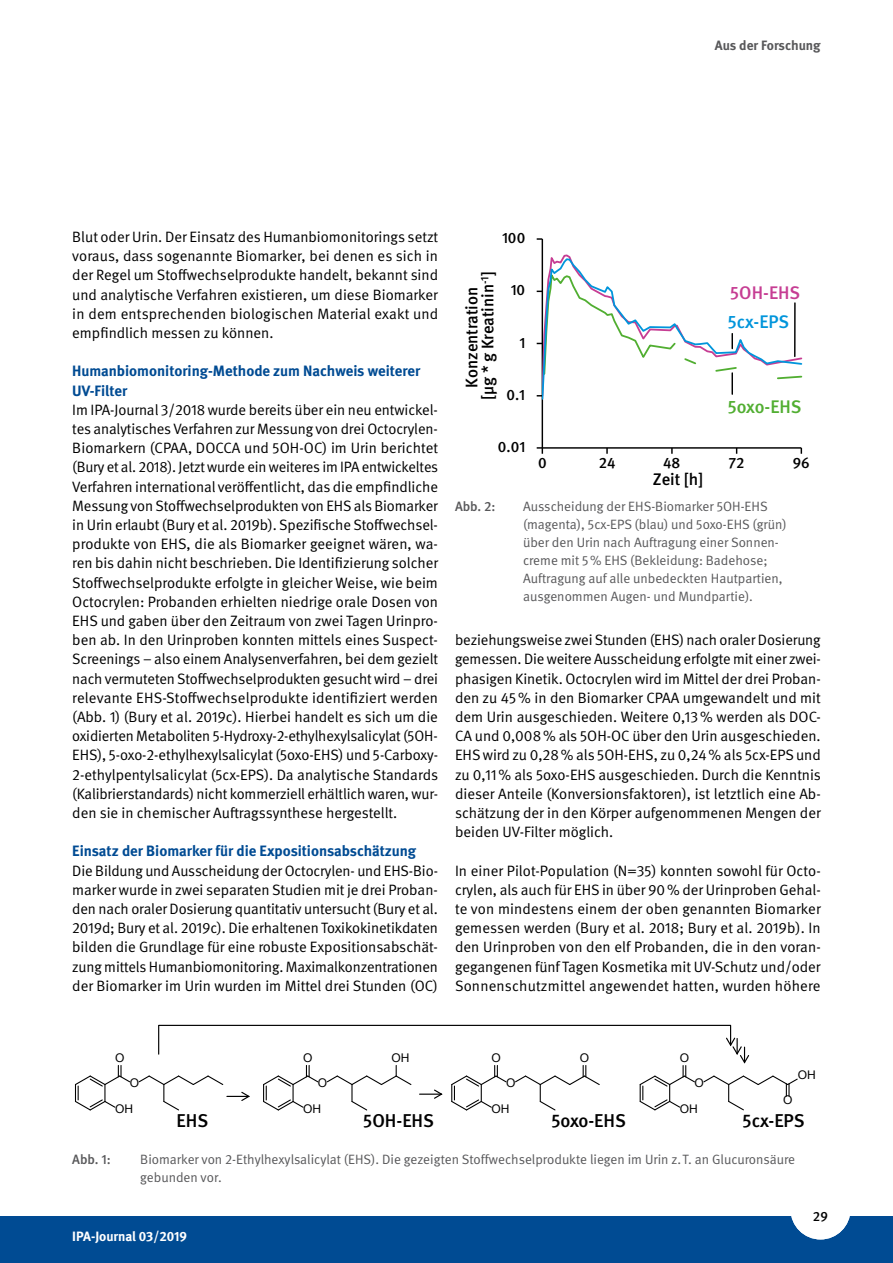
<style>
.page{position:relative;width:893px;height:1263px;background:#fff}
.page>*{position:absolute;margin:0;border:0;box-sizing:border-box;transform-origin:0 0}
.t1{font:500 18.6px "DGUV Meta";letter-spacing:-.005em;color:#000}
.t2{font:500 18.3px/29.1px "DGUV Meta";letter-spacing:.005em;color:#c63d93}
.t3{font:500 18.3px "DGUV Meta";color:#51ae31}
.t4{font:500 16.8px/16px "DGUV Meta";letter-spacing:-.005em;color:#000;text-align:center}
.t5{font:500 15.15px "DGUV Meta";letter-spacing:-.005em;color:#000}
._01_Standardschriftarten_01_Fließtext{font:15px/19.2px "DGUV Meta";color:#000;text-align:justify}
._01_Standardschriftarten_06_Zwischenübers{font:700 15px/19.2px "DGUV Meta";color:#004b93}
.t6{font:13.5px/18px "DGUV Meta";color:#58585a}
.t7{font:700 13.5px "DGUV Meta";letter-spacing:-.005em;color:#fff}
.t8{font:700 13.5px "DGUV Meta";color:#58585a}
.t9{font:500 13.5px "DGUV Meta";letter-spacing:-.005em;color:#58585a}
.t10{font:500 13.5px "DGUV Meta";color:#000}
.t11{font:12px "Arial";color:#000}
.t12{font:11.85px "Arial";color:#000}
.s1{color:#0095db}
</style>
<div class="page">
<div style="left:0;top:1216px;width:893px;height:47px;background:#004b93"></div>
<div style="left:791px;top:1179px;width:59px;height:60px;background:#fff;border-radius:50%"></div>
<svg style="left:74px;top:1065px;width:57px;height:46px"></svg>
<svg style="left:138px;top:1024px;width:660px;height:87px"></svg>
<hr style="left:542px;top:239px;width:1px;height:209px;background:#000">
<hr style="left:542px;top:447px;width:259px;height:2px;background:#000">
<svg style="left:537px;top:447px;width:6px;height:7px"></svg>
<svg style="left:606px;top:448px;width:2px;height:6px"></svg>
<svg style="left:671px;top:448px;width:2px;height:6px"></svg>
<svg style="left:537px;top:252px;width:265px;height:149px"></svg>
<hr style="left:731px;top:373px;width:2px;height:21px;background:#000">
<p class="t8" style="left:715px;top:37px;width:107px">Aus der Forschung</p>
<p class="_01_Standardschriftarten_01_Fließtext" style="left:72px;top:228px;width:367px">Blut oder Urin. Der Einsatz des Humanbiomonitorings setzt voraus, dass sogenannte Biomarker, bei denen es sich in der Regel um Stoffwechselprodukte handelt, bekannt sind und analytische Verfahren existieren, um diese Biomarker in dem entsprechenden biologischen Material exakt und empfindlich messen zu können.</p>
<p class="_01_Standardschriftarten_06_Zwischenübers" style="left:72px;top:362px;width:349px">Humanbiomonitoring-Methode zum Nachweis weiterer<br>UV-Filter</p>
<p class="_01_Standardschriftarten_01_Fließtext" style="left:72px;top:400px;width:367px">Im IPA-Journal 3/2018 wurde bereits über ein neu entwickel&shy;tes analytisches Verfahren zur Messung von drei Octocrylen-Biomarkern (CPAA, DOCCA und 5OH-OC) im Urin berichtet (Bury et al. 2018). Jetzt wurde ein weiteres im IPA entwickeltes Verfahren international veröffentlicht, das die empfindliche Messung von Stoffwechselprodukten von EHS als Biomarker in Urin erlaubt (Bury et al. 2019b). Spezifische Stoffwechsel&shy;produkte von EHS, die als Biomarker geeignet wären, wa&shy;ren bis dahin nicht beschrieben. Die Identifizierung solcher Stoffwechselprodukte erfolgte in gleicher Weise, wie beim Octocrylen: Probanden erhielten niedrige orale Dosen von EHS und gaben über den Zeitraum von zwei Tagen Urinpro&shy;ben ab. In den Urinproben konnten mittels eines Suspect-Screenings – also einem Analysenverfahren, bei dem gezielt nach vermuteten Stoffwechselprodukten gesucht wird – drei relevante EHS-Stoffwechselprodukte identifiziert werden (Abb. 1) (Bury et al. 2019c). Hierbei handelt es sich um die oxidierten Metaboliten 5-Hydroxy-2-ethylhexylsalicylat (5OH-EHS), 5-oxo-2-ethylhexylsalicylat (5oxo-EHS) und 5-Carboxy-2-ethylpentylsalicylat (5cx-EPS). Da analytische Standards (Kalibrierstandards) nicht kommerziell erhältlich waren, wur&shy;den sie in chemischer Auftragssynthese hergestellt.</p>
<p class="_01_Standardschriftarten_06_Zwischenübers" style="left:72px;top:842px;width:345px">Einsatz der Biomarker für die Expositionsabschätzung</p>
<p class="_01_Standardschriftarten_01_Fließtext" style="left:72px;top:861px;width:367px">Die Bildung und Ausscheidung der Octocrylen- und EHS-Bio&shy;marker wurde in zwei separaten Studien mit je drei Proban&shy;den nach oraler Dosierung quantitativ untersucht (Bury et al.<br>2019d; Bury et al. 2019c). Die erhaltenen Toxikokinetikdaten bilden die Grundlage für eine robuste Expositionsabschät&shy;zung mittels Humanbiomonitoring. Maximalkonzentrationen der Biomarker im Urin wurden im Mittel drei Stunden (OC)</p>
<p class="t5" style="left:502px;top:229px;width:25px">100</p>
<p class="t4" style="left:464px;top:400px;width:130px;rotate:-90deg">Konzentration [µg * g Kreatinin<sup>-1</sup>]</p>
<p class="t5" style="left:511px;top:281px;width:16px">10</p>
<p class="t5" style="left:519px;top:334px;width:7px">1</p>
<p class="t5" style="left:507px;top:386px;width:20px">0.1</p>
<p class="t5" style="left:498px;top:438px;width:29px">0.01</p>
<p class="t2" style="left:728px;top:279px;width:74px">5OH-EHS<br><span class="s1">5cx-EPS</span></p>
<p class="t3" style="left:728px;top:396px;width:75px">5oxo-EHS</p>
<p class="t5" style="left:538px;top:454px;width:10px">0</p>
<p class="t5" style="left:599px;top:454px;width:18px">24</p>
<p class="t5" style="left:663px;top:454px;width:19px">48</p>
<p class="t5" style="left:729px;top:454px;width:18px">72</p>
<p class="t5" style="left:793px;top:454px;width:18px">96</p>
<p class="t4" style="left:653px;top:472px;width:52px">Zeit [h]</p>
<p class="t9" style="left:455px;top:498px;width:42px">Abb. 2:</p>
<p class="t6" style="left:523px;top:497px;width:265px">Ausscheidung der EHS-Biomarker 5OH-EHS (magenta), 5cx-EPS (blau) und 5oxo-EHS (grün) über den Urin nach Auftragung einer Sonnen&shy;creme mit 5% EHS (Bekleidung: Badehose; Auftragung auf alle unbedeckten Hautpartien, ausgenommen Augen- und Mundpartie).</p>
<p class="_01_Standardschriftarten_01_Fließtext" style="left:455px;top:631px;width:367px">beziehungsweise zwei Stunden (EHS) nach oraler Dosierung gemessen. Die weitere Ausscheidung erfolgte mit einer zwei&shy;phasigen Kinetik. Octocrylen wird im Mittel der drei Proban&shy;den zu 45% in den Biomarker CPAA umgewandelt und mit dem Urin ausgeschieden. Weitere 0,13% werden als DOC-CA und 0,008% als 5OH-OC über den Urin ausgeschieden.<br>EHS wird zu 0,28% als 5OH-EHS, zu 0,24% als 5cx-EPS und zu 0,11% als 5oxo-EHS ausgeschieden. Durch die Kenntnis dieser Anteile (Konversionsfaktoren), ist letztlich eine Ab&shy;schätzung der in den Körper aufgenommenen Mengen der beiden UV-Filter möglich.</p>
<p class="_01_Standardschriftarten_01_Fließtext" style="left:455px;top:861px;width:367px">In einer Pilot-Population (N=35) konnten sowohl für Octo&shy;crylen, als auch für EHS in über 90% der Urinproben Gehal&shy;te von mindestens einem der oben genannten Biomarker gemessen werden (Bury et al. 2018; Bury et al. 2019b). In den Urinproben von den elf Probanden, die in den voran&shy;gegangenen fünf Tagen Kosmetika mit UV-Schutz und/oder Sonnenschutzmittel angewendet hatten, wurden höhere</p>
<p class="t11" style="left:115px;top:1050px;width:11px">O</p>
<p class="t11" style="left:303px;top:1050px;width:11px">O</p>
<p class="t11" style="left:391px;top:1050px;width:20px">OH</p>
<p class="t11" style="left:491px;top:1050px;width:11px">O</p>
<p class="t11" style="left:580px;top:1050px;width:11px">O</p>
<p class="t12" style="left:680px;top:1050px;width:11px">O</p>
<p class="t11" style="left:130px;top:1075px;width:11px">O</p>
<p class="t11" style="left:318px;top:1075px;width:11px">O</p>
<p class="t11" style="left:506px;top:1075px;width:11px">O</p>
<p class="t12" style="left:694px;top:1075px;width:11px">O</p>
<p class="t12" style="left:798px;top:1067px;width:20px">OH</p>
<p class="t11" style="left:115px;top:1101px;width:19px">OH</p>
<p class="t1" style="left:177px;top:1109px;width:33px">EHS</p>
<p class="t11" style="left:303px;top:1101px;width:20px">OH</p>
<p class="t1" style="left:363px;top:1109px;width:72px">5OH-EHS</p>
<p class="t11" style="left:491px;top:1101px;width:20px">OH</p>
<p class="t1" style="left:551px;top:1109px;width:76px">5oxo-EHS</p>
<p class="t12" style="left:680px;top:1101px;width:20px">OH</p>
<p class="t12" style="left:783px;top:1092px;width:11px">O</p>
<p class="t1" style="left:743px;top:1109px;width:64px">5cx-EPS</p>
<p class="t9" style="left:72px;top:1152px;width:40px">Abb. 1:</p>
<p class="t6" style="left:140px;top:1151px;width:656px">Biomarker von 2-Ethylhexylsalicylat (EHS). Die gezeigten Stoffwechselprodukte liegen im Urin z.T. an Glucuronsäure gebunden vor.</p>
<p class="t7" style="left:72px;top:1228px;width:116px">IPA-Journal 03/2019</p>
<p class="t10" style="left:813px;top:1209px;width:17px">29</p>
</div>
